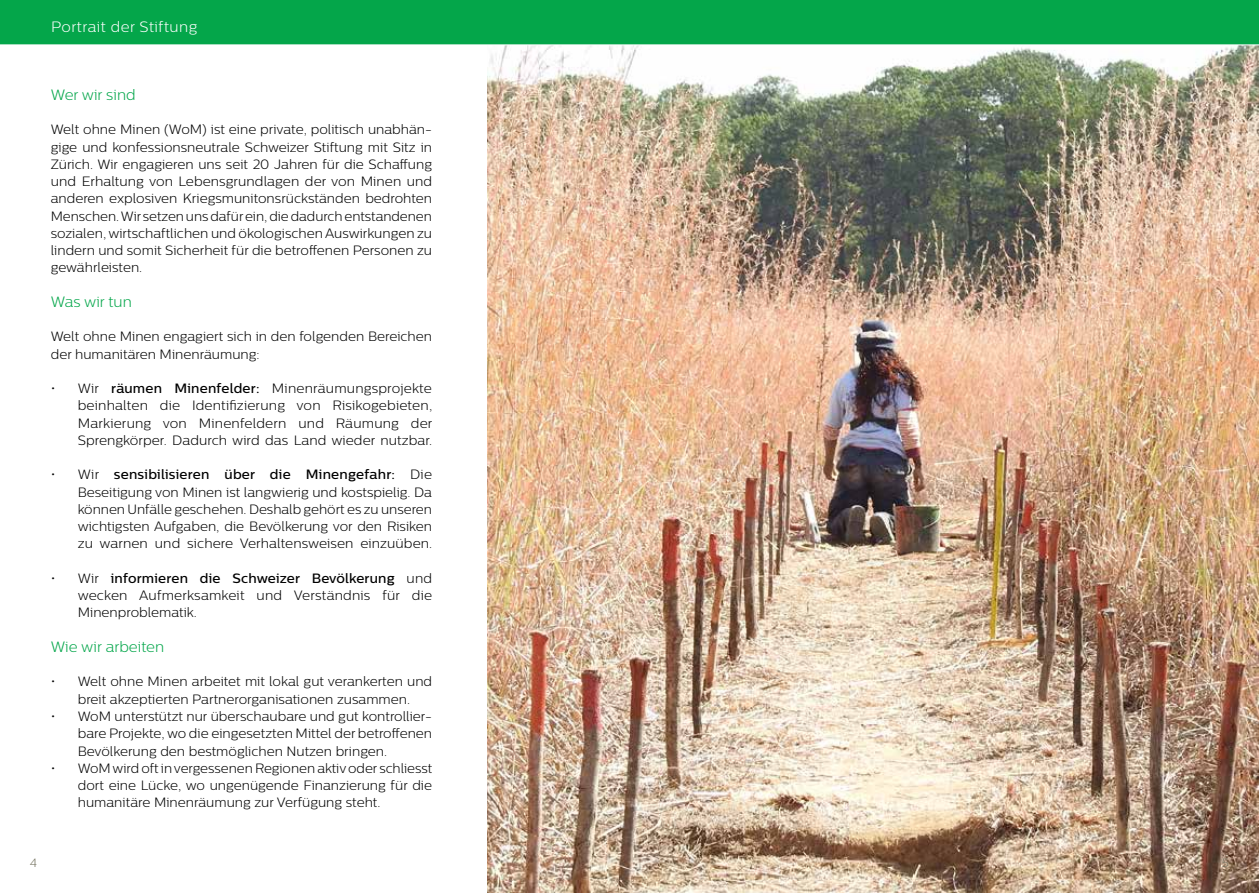
<style>
.page{position:relative;width:1259px;height:893px;background:#fff}
.page>*{position:absolute;margin:0;border:0;box-sizing:border-box;transform-origin:0 0}
.t1{font:300 15px "Centrale Sans";color:#04a64a}
.t2{font:300 15px "Centrale Sans";letter-spacing:.03em;color:#fff}
.t3{font:300 13.5px/17.2px "Centrale Sans";color:#000;text-align:justify}
.t4{font:300 12px "Centrale Sans";color:#797765}
.s1{font-weight:500}
</style>
<div class="page">
<img style="left:488px;top:45px;width:771px;height:848px">
<div style="left:0;top:0;width:1259px;height:45px;background:#04a64a"></div>
<p class="t2" style="left:51px;top:19px;width:148px">Portrait der Stiftung</p>
<p class="t1" style="left:51px;top:86px;width:86px">Wer wir sind</p>
<p class="t3" style="left:51px;top:121px;width:383px">Welt ohne Minen (WoM) ist eine private, politisch unabhän&shy;gige und konfessionsneutrale Schweizer Stiftung mit Sitz in Zürich. Wir engagieren uns seit 20 Jahren für die Schaffung und Erhaltung von Lebensgrundlagen der von Minen und anderen explosiven Kriegsmunitonsrückständen bedrohten Menschen. Wir setzen uns dafür ein, die dadurch entstandenen sozialen, wirtschaftlichen und ökologischen Auswirkungen zu lindern und somit Sicherheit für die betroffenen Personen zu gewährleisten.</p>
<p class="t1" style="left:51px;top:293px;width:83px">Was wir tun</p>
<p class="t3" style="left:51px;top:328px;width:383px">Welt ohne Minen engagiert sich in den folgenden Bereichen der humanitären Minenräumung:</p>
<p class="t3" style="left:78px;top:380px;width:356px;text-indent:-27px">• Wir <span class="s1">räumen Minenfelder:</span> Minenräumungsprojekte beinhalten die Identifizierung von Risikogebieten, Markierung von Minenfeldern und Räumung der Sprengkörper. Dadurch wird das Land wieder nutzbar.</p>
<p class="t3" style="left:78px;top:466px;width:356px;text-indent:-27px">• Wir <span class="s1">sensibilisieren über die Minengefahr:</span> Die Beseitigung von Minen ist langwierig und kostspielig. Da können Unfälle geschehen. Deshalb gehört es zu unseren wichtigsten Aufgaben, die Bevölkerung vor den Risiken zu warnen und sichere Verhaltensweisen einzuüben.</p>
<p class="t3" style="left:78px;top:569px;width:356px;text-indent:-27px">• Wir <span class="s1">informieren die Schweizer Bevölkerung</span> und wecken Aufmerksamkeit und Verständnis für die Minenproblematik.</p>
<p class="t1" style="left:51px;top:638px;width:115px">Wie wir arbeiten</p>
<p class="t3" style="left:51px;top:673px;width:383px;text-align:center">• Welt ohne Minen arbeitet mit lokal gut verankerten und breit akzeptierten Partnerorganisationen zusammen.</p>
<p class="t3" style="left:78px;top:707px;width:356px;text-indent:-27px">• WoM unterstützt nur überschaubare und gut kontrollier&shy;bare Projekte, wo die eingesetzten Mittel der betroffenen Bevölkerung den bestmöglichen Nutzen bringen.</p>
<p class="t3" style="left:78px;top:759px;width:356px;text-indent:-27px">• WoM wird oft in vergessenen Regionen aktiv oder schliesst dort eine Lücke, wo ungenügende Finanzierung für die humanitäre Minenräumung zur Verfügung steht.</p>
<p class="t4" style="left:30px;top:856px;width:9px">4</p>
<p class="t4" style="left:1222px;top:856px;width:8px">5</p>
</div>
